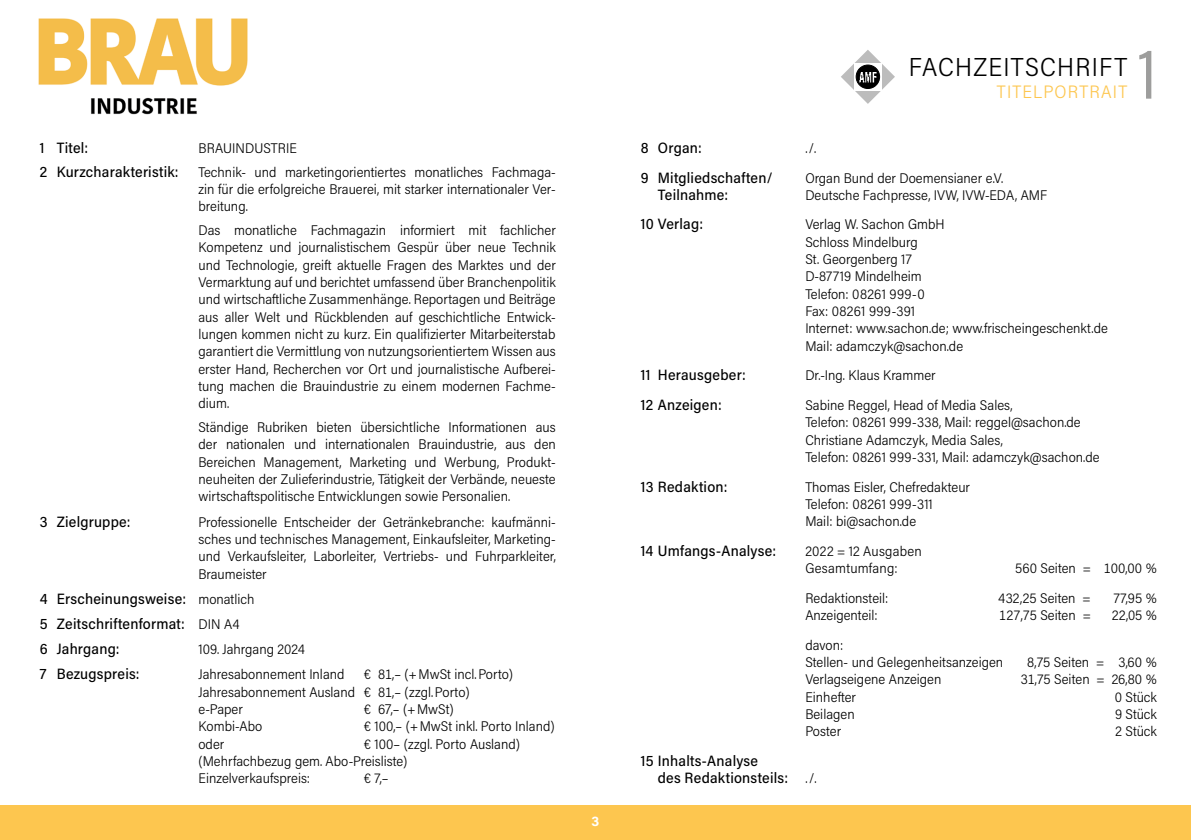
<style>
.page{position:relative;width:1191px;height:840px;background:#fff}
.page>*{position:absolute;margin:0;border:0;box-sizing:border-box;transform-origin:0 0}
.Zahlen{font:72px "Acumin Variable Concept";color:#9d9d9c}
.Text{font:26px "Acumin Variable Concept";letter-spacing:-.01em;color:#000}
.Text-2{font:18px "Acumin Variable Concept";letter-spacing:.02em;color:#fdc64f}
.Text-3{font:15px/17.2px "Acumin Variable Concept";letter-spacing:.015em;color:#000}
.Text-4{font:14px/17.4px "Acumin Variable Concept";letter-spacing:-.02em;color:#000}
.Text-5{font:14px "Acumin Variable Concept";letter-spacing:-.045em;color:#000}
.t1{font:14px "Acumin Variable Concept";color:#fff}
.s1{font-size:14px}
</style>
<div class="page">
<div style="left:0;top:805px;width:1191px;height:34px;background:#fdc64f"></div>
<img style="left:38px;top:18px;width:210px;height:97px">
<svg style="left:841px;top:50px;width:54px;height:54px"></svg>
<svg style="left:854px;top:63px;width:27px;height:28px"></svg>
<img style="left:856px;top:65px;width:23px;height:23px;border-radius:12px">
<div style="left:855px;top:65px;width:25px;height:24px;border:1px solid #000;border-radius:50%"></div>
<p class="Text-3" style="left:40px;top:138px;width:50px">1 Titel:</p>
<p class="Text-5" style="left:198px;top:138px;width:101px">BRAUINDUSTRIE</p>
<p class="Text-3" style="left:40px;top:162px;width:140px">2 Kurzcharakteristik:</p>
<p class="Text-4" style="left:198px;top:162px;width:359px;text-align:justify">Technik- und marketingorientiertes monatliches Fachmaga&shy;zin für die erfolgreiche Brauerei, mit starker internationaler Ver&shy;breitung.</p>
<p class="Text-4" style="left:198px;top:221px;width:359px;text-align:justify">Das monatliche Fachmagazin informiert mit fachlicher Kompetenz und journalistischem Gespür über neue Technik und Technologie, greift aktuelle Fragen des Marktes und der Vermarktung auf und berichtet umfassend über Branchenpolitik und wirtschaftliche Zusammenhänge. Reportagen und Beiträge aus aller Welt und Rückblenden auf geschichtliche Entwick&shy;lungen kommen nicht zu kurz. Ein qualifizierter Mitarbeiterstab garantiert die Vermittlung von nutzungsorientiertem Wissen aus erster Hand, Recherchen vor Ort und journalistische Aufberei&shy;tung machen die Brauindustrie zu einem modernen Fachme&shy;dium.</p>
<p class="Text-4" style="left:198px;top:418px;width:359px;text-align:justify">Ständige Rubriken bieten übersichtliche Informationen aus der nationalen und internationalen Brauindustrie, aus den Bereichen Management, Marketing und Werbung, Produkt&shy;neuheiten der Zulieferindustrie, Tätigkeit der Verbände, neueste wirtschaftspolitische Entwicklungen sowie Personalien.</p>
<p class="Text-3" style="left:40px;top:512px;width:92px">3 Zielgruppe:</p>
<p class="Text-4" style="left:198px;top:512px;width:359px;text-align:justify">Professionelle Entscheider der Getränkebranche: kaufmänni&shy;sches und technisches Management, Einkaufsleiter, Marketing&shy;und Verkaufsleiter, Laborleiter, Vertriebs- und Fuhrparkleiter, Braumeister</p>
<p class="Text-3" style="left:40px;top:589px;width:216px">4 Erscheinungsweise: <span class="s1">monatlich</span></p>
<p class="Text-3" style="left:40px;top:614px;width:201px">5 Zeitschriftenformat: <span class="s1">DIN A4</span></p>
<p class="Text-3" style="left:40px;top:639px;width:81px">6 Jahrgang:</p>
<p class="Text-4" style="left:198px;top:639px;width:108px">109. Jahrgang 2024</p>
<p class="Text-3" style="left:40px;top:664px;width:101px">7 Bezugspreis:</p>
<p class="Text-4" style="left:198px;top:664px;width:148px">Jahresabonnement Inland</p>
<p class="Text-4" style="left:198px;top:665px;width:316px;text-indent:165px">€ 81,– (+MwSt incl.Porto)<br>Jahresabonnement Ausland € 81,– (zzgl.Porto) e-Paper</p>
<p class="Text-4" style="left:364px;top:699px;width:92px">€ 67,– (+MwSt)</p>
<p class="Text-4" style="left:198px;top:716px;width:66px">Kombi-Abo</p>
<p class="Text-4" style="left:364px;top:716px;width:193px">€ 100,– (+MwSt inkl. Porto Inland)</p>
<p class="Text-4" style="left:198px;top:734px;width:27px">oder</p>
<p class="Text-4" style="left:198px;top:734px;width:323px;text-indent:165px">€ 100– (zzgl. Porto Ausland) (Mehrfachbezug gem. Abo-Preisliste)<br>Einzelverkaufspreis:</p>
<p class="Text-4" style="left:364px;top:768px;width:27px">€ 7,–</p>
<p class="t1" style="left:591px;top:811px;width:9px">3</p>
<p class="Text" style="left:908px;top:49px;width:221px">FACHZEITSCHRIFT</p>
<p class="Text-2" style="left:997px;top:79px;width:132px">TITELPORTRAIT</p>
<p class="Zahlen" style="left:1138px;top:24px;width:26px">1</p>
<p class="Text-3" style="left:641px;top:138px;width:62px">8 Organ:</p>
<p class="Text-4" style="left:805px;top:139px;width:13px">./.</p>
<p class="Text-3" style="left:641px;top:168px;width:134px">9 Mitgliedschaften/</p>
<p class="Text-4" style="left:805px;top:168px;width:199px">Organ Bund der Doemensianer e.V.</p>
<p class="Text-3" style="left:658px;top:185px;width:71px">Teilnahme:</p>
<p class="Text-4" style="left:805px;top:186px;width:244px">Deutsche Fachpresse, IVW, IVW-EDA, AMF</p>
<p class="Text-3" style="left:641px;top:215px;width:63px">10 Verlag:</p>
<p class="Text-4" style="left:805px;top:215px;width:304px">Verlag W. Sachon GmbH<br>Schloss Mindelburg<br>St. Georgenberg 17<br>D-87719 Mindelheim<br>Telefon: 08261 999-0<br>Fax: 08261 999-391<br>Internet: www.sachon.de; www.frischeingeschenkt.de<br>Mail: adamczyk@sachon.de</p>
<p class="Text-3" style="left:641px;top:366px;width:106px">11 Herausgeber:</p>
<p class="Text-4" style="left:805px;top:366px;width:132px">Dr.-Ing. Klaus Krammer</p>
<p class="Text-3" style="left:641px;top:395px;width:82px">12 Anzeigen:</p>
<p class="Text-4" style="left:805px;top:396px;width:296px">Sabine Reggel, Head of Media Sales,<br>Telefon: 08261 999-338, Mail: reggel@sachon.de Christiane Adamczyk, Media Sales,<br>Telefon: 08261 999-331, Mail: adamczyk@sachon.de</p>
<p class="Text-3" style="left:641px;top:477px;width:88px">13 Redaktion:</p>
<p class="Text-4" style="left:805px;top:477px;width:166px">Thomas Eisler, Chefredakteur<br>Telefon: 08261 999-311<br>Mail: bi@sachon.de</p>
<p class="Text-3" style="left:641px;top:541px;width:136px">14 Umfangs-Analyse:</p>
<p class="Text-4" style="left:805px;top:541px;width:118px">2022 = 12 Ausgaben<br>Gesamtumfang:</p>
<p class="Text-4" style="left:1015px;top:558px;width:144px">560 Seiten = 100,00 %</p>
<p class="Text-4" style="left:805px;top:588px;width:84px">Redaktionsteil:</p>
<p class="Text-4" style="left:998px;top:588px;width:96px">432,25 Seiten =</p>
<p class="Text-4" style="left:1113px;top:588px;width:45px">77,95 %</p>
<p class="Text-4" style="left:805px;top:605px;width:74px">Anzeigenteil:</p>
<p class="Text-4" style="left:999px;top:605px;width:95px">127,75 Seiten =</p>
<p class="Text-4" style="left:1111px;top:605px;width:47px">22,05 %</p>
<p class="Text-4" style="left:805px;top:635px;width:200px">davon:<br>Stellen- und Gelegenheitsanzeigen</p>
<p class="Text-4" style="left:1027px;top:652px;width:132px">8,75 Seiten = 3,60 %</p>
<p class="Text-4" style="left:805px;top:669px;width:138px">Verlagseigene Anzeigen</p>
<p class="Text-4" style="left:1020px;top:669px;width:138px">31,75 Seiten = 26,80 %</p>
<p class="Text-4" style="left:805px;top:687px;width:52px">Einhefter</p>
<p class="Text-4" style="left:1114px;top:687px;width:44px">0 Stück</p>
<p class="Text-4" style="left:805px;top:704px;width:51px">Beilagen</p>
<p class="Text-4" style="left:1115px;top:704px;width:44px">9 Stück</p>
<p class="Text-4" style="left:805px;top:721px;width:37px">Poster</p>
<p class="Text-4" style="left:1115px;top:721px;width:44px">2 Stück</p>
<p class="Text-3" style="left:658px;top:751px;width:160px;text-indent:-17px">15 Inhalts-Analyse<br>des Redaktionsteils: <span class="s1">./.</span></p>
</div>
